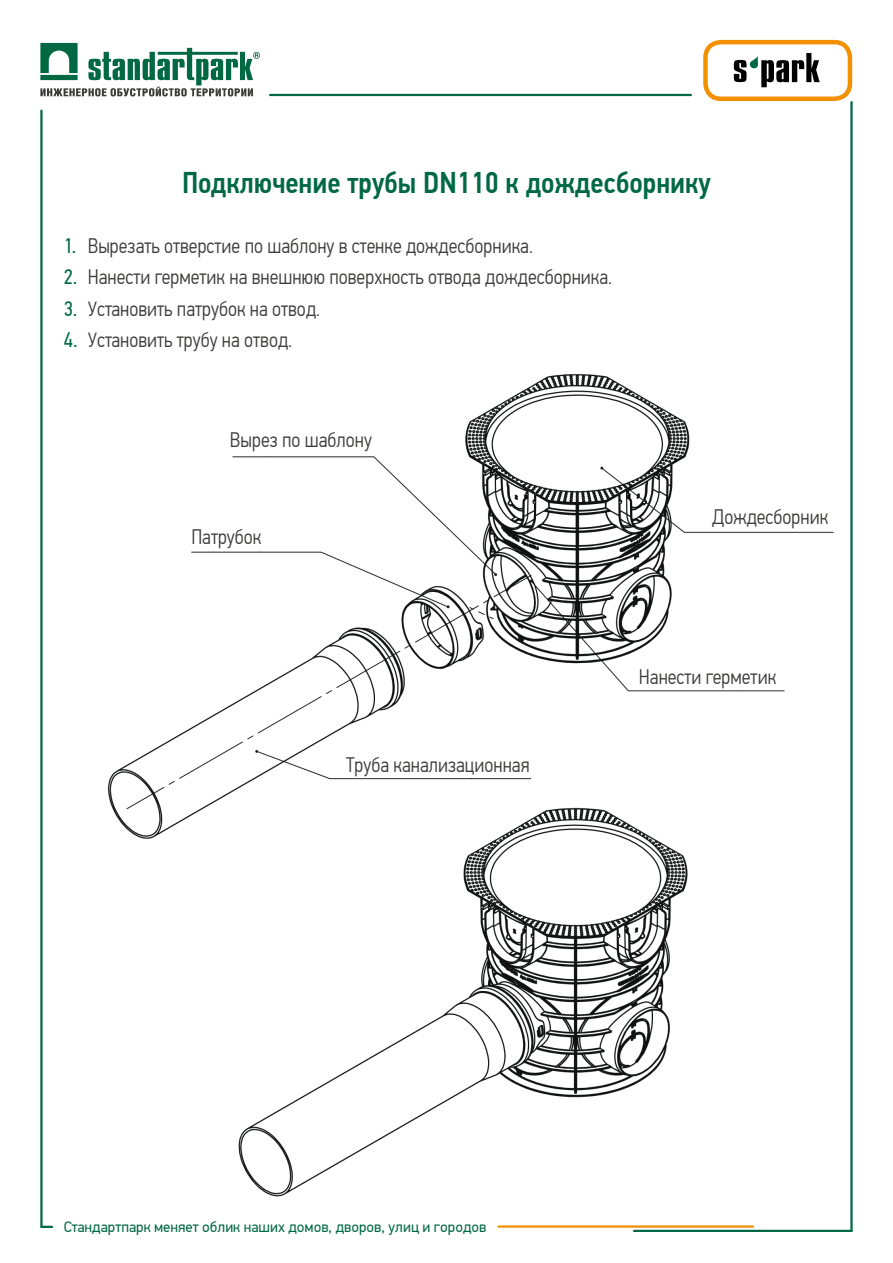
<style>
.page{position:relative;width:893px;height:1263px;background:#fff}
.page>*{position:absolute;margin:0;border:0;box-sizing:border-box;transform-origin:0 0}
.t1{font:500 30px "PF Din Text Cond Pro";color:#006944}
.t2{font:300 21px "PF Din Text Cond Pro";color:#3c3c3b}
.t3{font:15px "PF Din Text Pro";color:#006944}
.s1{font-weight:400;color:#006944}
</style>
<div class="page">
<div style="left:703px;top:40px;width:149px;height:61px;border:4px solid #f39000;border-radius:15px"></div>
<svg style="left:734px;top:53px;width:86px;height:34px"></svg>
<img style="left:107px;top:374px;width:746px;height:858px">
<hr style="left:850px;top:102px;width:3px;height:1129px;background:#006944">
<svg style="left:40px;top:43px;width:220px;height:53px"></svg>
<hr style="left:270px;top:94px;width:421px;height:2px;background:#006944">
<hr style="left:40px;top:111px;width:3px;height:1116px;background:#006944">
<svg style="left:41px;top:1226px;width:11px;height:2px"></svg>
<hr style="left:634px;top:1230px;width:217px;height:2px;background:#006944">
<hr style="left:498px;top:1225px;width:255px;height:3px;background:#f28e00">
<h1 class="t1" style="left:182px;top:164px;width:530px">Подключение трубы DN110 к дождесборнику</h1>
<p class="t2" style="left:64px;top:234px;width:471px"><span class="s1">1.</span> Вырезать отверстие по шаблону в стенке дождесборника.</p>
<p class="t2" style="left:64px;top:265px;width:550px"><span class="s1">2.</span> Нанести герметик на внешнюю поверхность отвода дождесборника.</p>
<p class="t2" style="left:64px;top:297px;width:258px"><span class="s1">3.</span> Установить патрубок на отвод.</p>
<p class="t2" style="left:64px;top:328px;width:230px"><span class="s1">4.</span> Установить трубу на отвод.</p>
<p class="t2" style="left:230px;top:428px;width:143px">Вырез по шаблону</p>
<p class="t2" style="left:191px;top:525px;width:72px">Патрубок</p>
<p class="t2" style="left:346px;top:752px;width:185px">Труба канализационная</p>
<p class="t2" style="left:712px;top:505px;width:118px">Дождесборник</p>
<p class="t2" style="left:639px;top:665px;width:139px">Нанести герметик</p>
<p class="t3" style="left:64px;top:1218px;width:424px">Стандартпарк меняет облик наших домов, дворов, улиц и городов</p>
</div>
